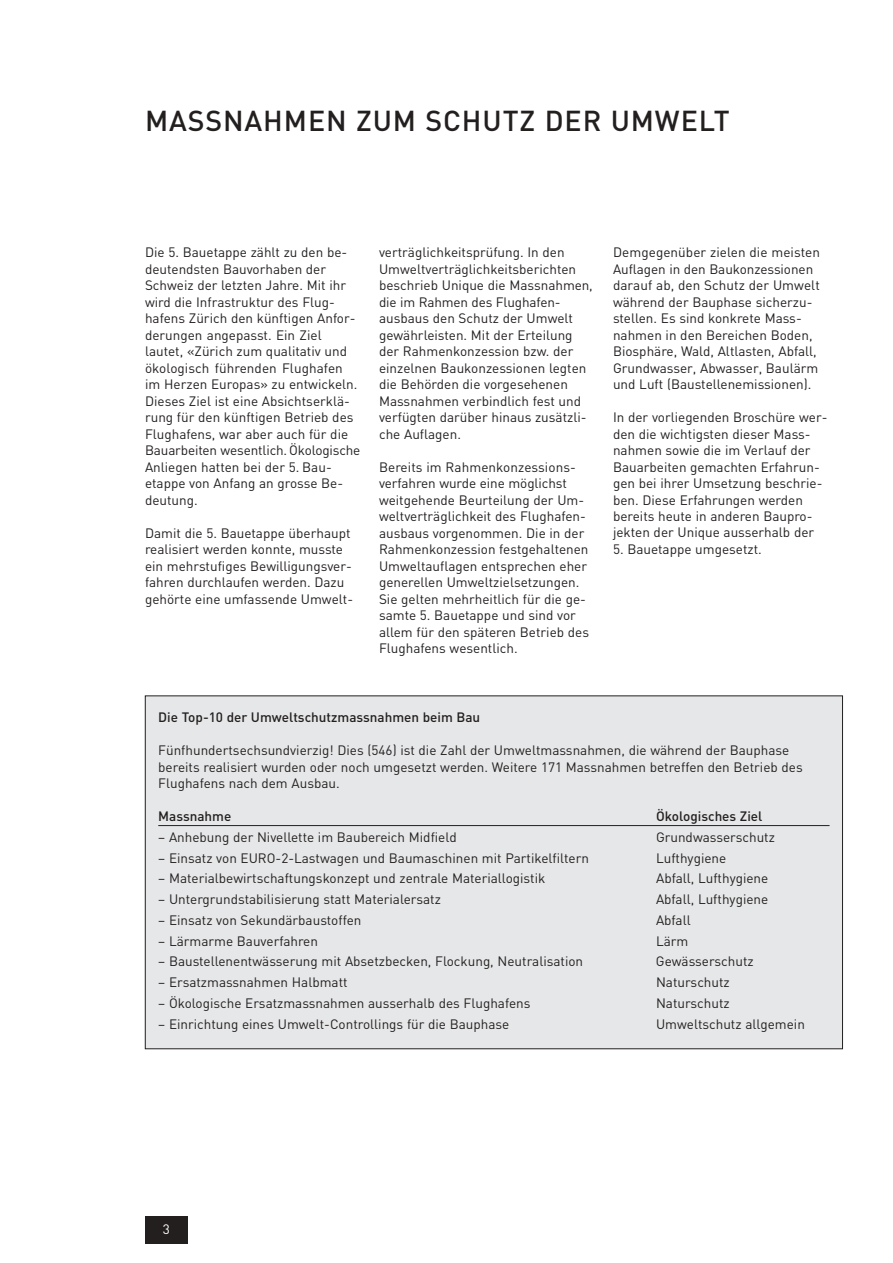
<style>
.page{position:relative;width:893px;height:1263px;background:#fff}
.page>*{position:absolute;margin:0;border:0;box-sizing:border-box;transform-origin:0 0}
.t1{font:500 28.5px "DIN";letter-spacing:.03em;color:#231f1f}
.t2{font:13.5px/16.5px "DIN";color:#231f1f}
.t3{font:500 13.5px "DIN";color:#231f1f}
.t4{font:13.5px "DIN";color:#fff}
</style>
<div class="page">
<div style="left:145px;top:1216px;width:43px;height:28px;background:#231f1f"></div>
<div style="left:145px;top:696px;width:697px;height:353px;background:#e6e7e8"></div>
<hr style="left:158px;top:825px;width:671px;height:1px;background:#231f1f">
<h1 class="t1" style="left:145px;top:111px;width:586px">MASSNAHMEN ZUM SCHUTZ DER UMWELT</h1>
<p class="t2" style="left:145px;top:246px;width:217px">Die 5. Bauetappe zählt zu den be&shy;deutendsten Bauvorhaben der<br>Schweiz der letzten Jahre. Mit ihr wird die Infrastruktur des Flug&shy;hafens Zürich den künftigen Anfor&shy;derungen angepasst. Ein Ziel lautet, «Zürich zum qualitativ und ökologisch führenden Flughafen im Herzen Europas» zu entwickeln.<br>Dieses Ziel ist eine Absichtserklä&shy;rung für den künftigen Betrieb des<br>Flughafens, war aber auch für die<br>Bauarbeiten wesentlich. Ökologische<br>Anliegen hatten bei der 5. Bau&shy;etappe von Anfang an grosse Be&shy;deutung.</p>
<p class="t2" style="left:145px;top:526px;width:209px">Damit die 5. Bauetappe überhaupt realisiert werden konnte, musste ein mehrstufiges Bewilligungsver&shy;fahren durchlaufen werden. Dazu gehörte eine umfassende Umwelt-</p>
<p class="t2" style="left:379px;top:246px;width:215px">verträglichkeitsprüfung. In den<br>Umweltverträglichkeitsberichten beschrieb Unique die Massnahmen, die im Rahmen des Flughafen&shy;ausbaus den Schutz der Umwelt gewährleisten. Mit der Erteilung der Rahmenkonzession bzw. der einzelnen Baukonzessionen legten die Behörden die vorgesehenen<br>Massnahmen verbindlich fest und verfügten darüber hinaus zusätzli&shy;che Auflagen.</p>
<p class="t2" style="left:379px;top:460px;width:211px">Bereits im Rahmenkonzessions&shy;verfahren wurde eine möglichst weitgehende Beurteilung der Um&shy;weltverträglichkeit des Flughafen&shy;ausbaus vorgenommen. Die in der Rahmenkonzession festgehaltenen Umweltauflagen entsprechen eher generellen Umweltzielsetzungen.<br>Sie gelten mehrheitlich für die ge&shy;samte 5. Bauetappe und sind vor allem für den späteren Betrieb des Flughafens wesentlich.</p>
<p class="t2" style="left:613px;top:246px;width:208px">Demgegenüber zielen die meisten Auflagen in den Baukonzessionen darauf ab, den Schutz der Umwelt während der Bauphase sicherzu&shy;stellen. Es sind konkrete Mass&shy;nahmen in den Bereichen Boden, Biosphäre, Wald, Altlasten, Abfall, Grundwasser, Abwasser, Baulärm und Luft (Baustellenemissionen).</p>
<p class="t2" style="left:613px;top:411px;width:216px">In der vorliegenden Broschüre wer&shy;den die wichtigsten dieser Mass&shy;nahmen sowie die im Verlauf der Bauarbeiten gemachten Erfahrun&shy;gen bei ihrer Umsetzung beschrie&shy;ben. Diese Erfahrungen werden bereits heute in anderen Baupro&shy;jekten der Unique ausserhalb der</p>
<p class="t2" style="left:613px;top:543px;width:150px">5. Bauetappe umgesetzt.</p>
<p class="t3" style="left:158px;top:712px;width:323px">Die Top-10 der Umweltschutzmassnahmen beim Bau</p>
<p class="t2" style="left:158px;top:744px;width:646px">Fünfhundertsechsundvierzig! Dies (546) ist die Zahl der Umweltmassnahmen, die während der Bauphase bereits realisiert wurden oder noch umgesetzt werden. Weitere 171 Massnahmen betreffen den Betrieb des<br>Flughafens nach dem Ausbau.</p>
<p class="t3" style="left:158px;top:812px;width:75px">Massnahme</p>
<p class="t3" style="left:656px;top:812px;width:108px">Ökologisches Ziel</p>
<p class="t2" style="left:158px;top:830px;width:300px">– Anhebung der Nivellette im Baubereich Midfield</p>
<p class="t2" style="left:656px;top:830px;width:120px">Grundwasserschutz</p>
<p class="t2" style="left:158px;top:851px;width:432px">– Einsatz von EURO-2-Lastwagen und Baumaschinen mit Partikelfiltern</p>
<p class="t2" style="left:656px;top:851px;width:72px">Lufthygiene</p>
<p class="t2" style="left:158px;top:872px;width:388px">– Materialbewirtschaftungskonzept und zentrale Materiallogistik</p>
<p class="t2" style="left:656px;top:872px;width:114px">Abfall, Lufthygiene</p>
<p class="t2" style="left:158px;top:893px;width:284px">– Untergrundstabilisierung statt Materialersatz</p>
<p class="t2" style="left:656px;top:893px;width:114px">Abfall, Lufthygiene</p>
<p class="t2" style="left:158px;top:913px;width:205px">– Einsatz von Sekundärbaustoffen</p>
<p class="t2" style="left:656px;top:913px;width:36px">Abfall</p>
<p class="t2" style="left:158px;top:934px;width:161px">– Lärmarme Bauverfahren</p>
<p class="t2" style="left:656px;top:934px;width:34px">Lärm</p>
<p class="t2" style="left:158px;top:955px;width:426px">– Baustellenentwässerung mit Absetzbecken, Flockung, Neutralisation</p>
<p class="t2" style="left:656px;top:955px;width:99px">Gewässerschutz</p>
<p class="t2" style="left:158px;top:976px;width:191px">– Ersatzmassnahmen Halbmatt</p>
<p class="t2" style="left:656px;top:976px;width:75px">Naturschutz</p>
<p class="t2" style="left:158px;top:996px;width:373px">– Ökologische Ersatzmassnahmen ausserhalb des Flughafens</p>
<p class="t2" style="left:656px;top:996px;width:75px">Naturschutz</p>
<p class="t2" style="left:158px;top:1017px;width:352px">– Einrichtung eines Umwelt-Controllings für die Bauphase</p>
<p class="t2" style="left:656px;top:1017px;width:150px">Umweltschutz allgemein</p>
<p class="t4" style="left:163px;top:1225px;width:9px">3</p>
</div>
